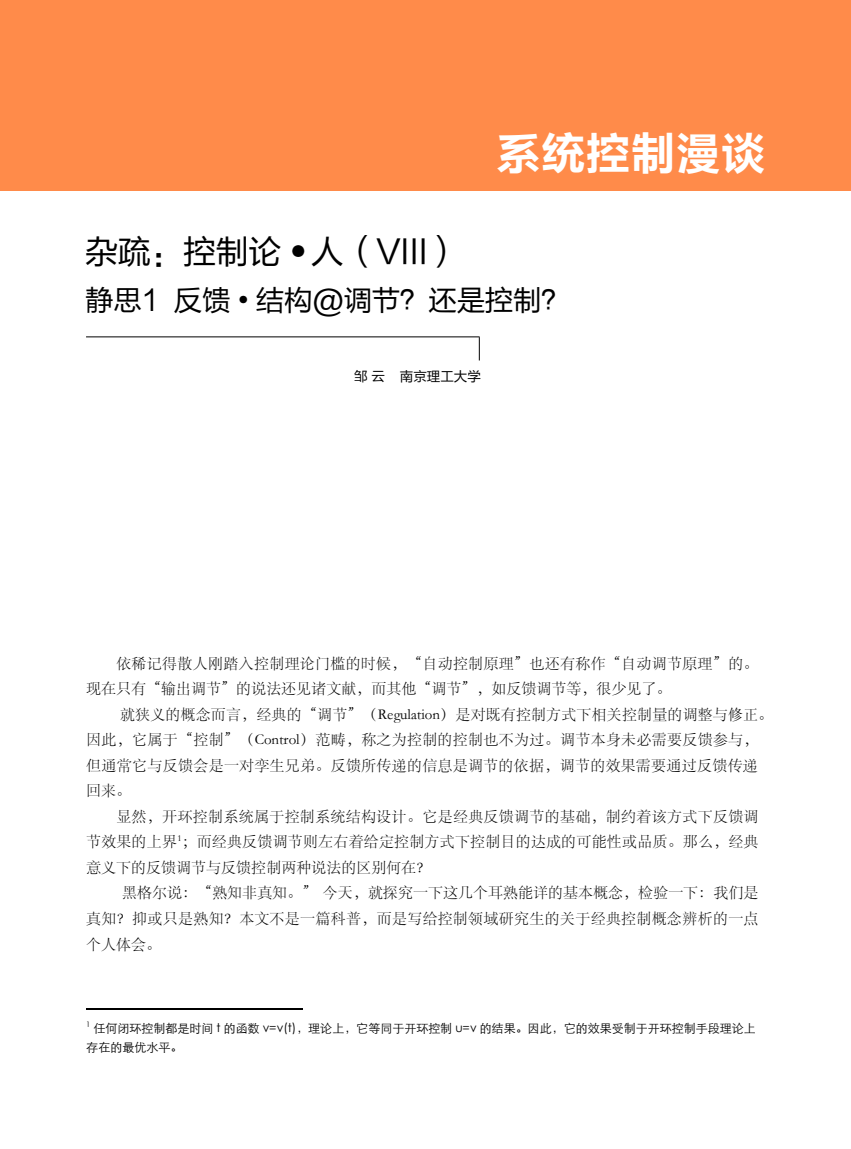
<style>
.page{position:relative;width:851px;height:1149px;background:#fff}
.page>*{position:absolute;margin:0;border:0;box-sizing:border-box;transform-origin:0 0}
.t1{font:45px "FZLTCHK GBK1 0";color:#fff}
.t2{font:33px "FZLTHK GBK1 0";letter-spacing:-.01em;color:#000}
.t3{font:28.5px "FZLTHK GBK1 0";letter-spacing:-.01em;color:#000}
.t4{font:15px/25.5px "ST Song";letter-spacing:.025em;color:#000}
.t5{font:13.5px "FZLTHK GBK1 0";color:#000}
.t6{font:12px/19.6px "ST Xihei";color:#000}
.s1{font-family:"Helvetica Neue LT Pro";font-weight:100;font-size:21px}
</style>
<div class="page">
<div style="left:0;top:0;width:850px;height:190px;background:#ff8b4a"></div>
<hr style="left:86px;top:336px;width:393px;height:1px;background:#000">
<svg style="left:479px;top:337px;width:1px;height:23px"></svg>
<hr style="left:86px;top:1008px;width:216px;height:1px;background:#000">
<h1 class="t1" style="left:495px;top:128px;width:271px">系统控制漫谈</h1>
<h2 class="t2" style="left:85px;top:233px;width:377px">杂疏：控制论 <sup>●</sup> 人（VIII）</h2>
<h3 class="t3" style="left:85px;top:284px;width:486px">静思1 反馈 <span class="s1">•</span> 结构@调节？还是控制？</h3>
<p class="t5" style="left:354px;top:369px;width:128px">邹 云 南京理工大学</p>
<p class="t4" style="left:86px;top:649px;width:673px;text-indent:30px">依稀记得散人刚踏入控制理论门槛的时候，“自动控制原理”也还有称作“自动调节原理”的。现在只有“输出调节”的说法还见诸文献，而其他“调节”，如反馈调节等，很少见了。</p>
<p class="t4" style="left:86px;top:700px;width:688px;text-indent:34px">就狭义的概念而言，经典的“调节”（Regulation）是对既有控制方式下相关控制量的调整与修正。因此，它属于“控制”（Control）范畴，称之为控制的控制也不为过。调节本身未必需要反馈参与，但通常它与反馈会是一对孪生兄弟。反馈所传递的信息是调节的依据，调节的效果需要通过反馈传递回来。</p>
<p class="t4" style="left:86px;top:802px;width:673px;text-align:justify;text-indent:30px">显然，开环控制系统属于控制系统结构设计。它是经典反馈调节的基础，制约着该方式下反馈调节效果的上界<sup>1</sup>；而经典反馈调节则左右着给定控制方式下控制目的达成的可能性或品质。那么，经典意义下的反馈调节与反馈控制两种说法的区别何在？</p>
<p class="t4" style="left:86px;top:879px;width:673px;text-align:justify;text-indent:36px">黑格尔说：“熟知非真知。” 今天，就探究一下这几个耳熟能详的基本概念，检验一下：我们是真知？抑或只是熟知？本文不是一篇科普，而是写给控制领域研究生的关于经典控制概念辨析的一点个人体会。</p>
<p class="t6" style="left:86px;top:1017px;width:671px"><sup>1</sup> 任何闭环控制都是时间 t 的函数 v=v(t)，理论上，它等同于开环控制 u=v 的结果。因此，它的效果受制于开环控制手段理论上存在的最优水平。</p>
</div>
